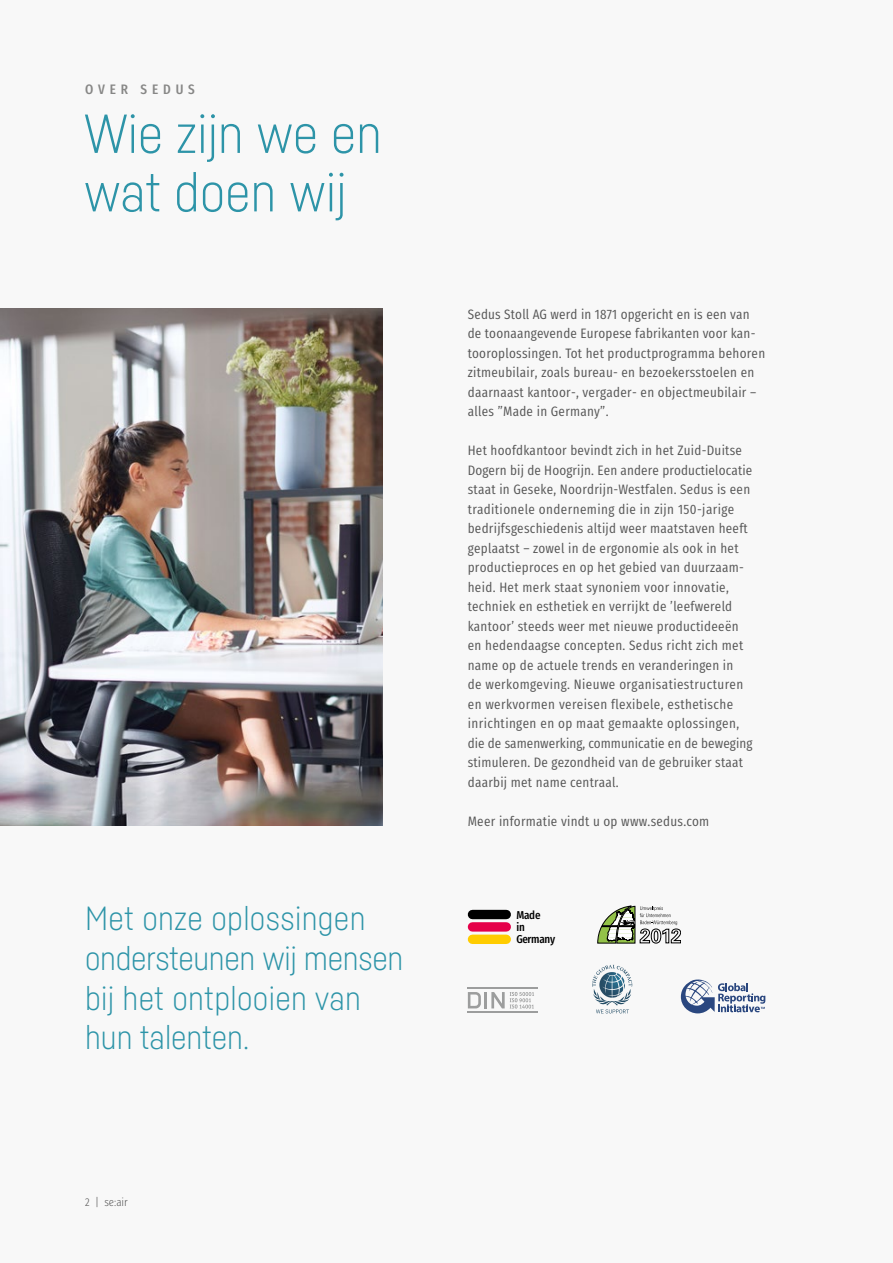
<style>
.page{position:relative;width:893px;height:1263px;background:#f8f8f8}
.page>*{position:absolute;margin:0;border:0;box-sizing:border-box;transform-origin:0 0}
.t1{font:300 54px/58.5px "Sedus Sans";color:#2d94a8}
.t2{font:300 33px/39.6px "Sedus Sans";letter-spacing:.005em;color:#2d94a8}
.t3{font:13.5px/19.5px "Sedus Text Condensed";letter-spacing:.02em;color:#565656}
.t4{font:700 13.5px "Sedus Text Condensed";letter-spacing:.36em;color:#878786}
.t5{font:700 11.25px/12.1px "Sedus Text Condensed";letter-spacing:-.02em;color:#000}
.t6{font:300 11.25px "Sedus Text Condensed";color:#565656}
</style>
<div class="page">
<img style="left:0;top:308px;width:383px;height:518px">
<svg style="left:681px;top:979px;width:84px;height:34px"></svg>
<svg style="left:592px;top:965px;width:40px;height:48px"></svg>
<hr style="left:468px;top:987px;width:70px;height:2px;background:#9c9d9d">
<hr style="left:468px;top:1011px;width:70px;height:2px;background:#9c9d9d">
<svg style="left:468px;top:992px;width:66px;height:16px"></svg>
<div style="left:472px;top:910px;width:34px;height:9px;background:#000"></div>
<div style="left:472px;top:922px;width:34px;height:9px;background:#e50049"></div>
<div style="left:472px;top:934px;width:34px;height:10px;background:#fc0"></div>
<svg style="left:598px;top:906px;width:83px;height:37px"></svg>
<p class="t4" style="left:85px;top:77px;width:111px">OVER SEDUS</p>
<h1 class="t1" style="left:84px;top:103px;width:299px">Wie zijn we en wat doen wij</h1>
<h2 class="t2" style="left:85px;top:898px;width:320px">Met onze oplossingen ondersteunen wij mensen bij het ontplooien van hun talenten.</h2>
<p class="t6" style="left:85px;top:1192px;width:44px">2 | se:air</p>
<p class="t3" style="left:468px;top:303px;width:299px">Sedus Stoll AG werd in 1871 opgericht en is een van de toonaangevende Europese fabrikanten voor kan&shy;tooroplossingen. Tot het productprogramma behoren zitmeubilair, zoals bureau- en bezoekersstoelen en daarnaast kantoor-, vergader- en objectmeubilair – alles ”Made in Germany”.</p>
<p class="t3" style="left:468px;top:439px;width:286px">Het hoofdkantoor bevindt zich in het Zuid-Duitse Dogern bij de Hoogrijn. Een andere productielocatie staat in Geseke, Noordrijn-Westfalen. Sedus is een traditionele onderneming die in zijn 150-jarige bedrijfsgeschiedenis altijd weer maatstaven heeft geplaatst – zowel in de ergonomie als ook in het productieproces en op het gebied van duurzaam&shy;heid. Het merk staat synoniem voor innovatie, techniek en esthetiek en verrijkt de ’leefwereld kantoor’ steeds weer met nieuwe productideeën en hedendaagse concepten. Sedus richt zich met name op de actuele trends en veranderingen in<br>de werkomgeving. Nieuwe organisatiestructuren en werkvormen vereisen flexibele, esthetische inrichtingen en op maat gemaakte oplossingen, die de samenwerking, communicatie en de beweging stimuleren. De gezondheid van de gebruiker staat daarbij met name centraal.</p>
<p class="t3" style="left:468px;top:810px;width:243px">Meer informatie vindt u op www.sedus.com</p>
<p class="t5" style="left:516px;top:907px;width:40px">Made<br>in<br>Germany</p>
</div>
